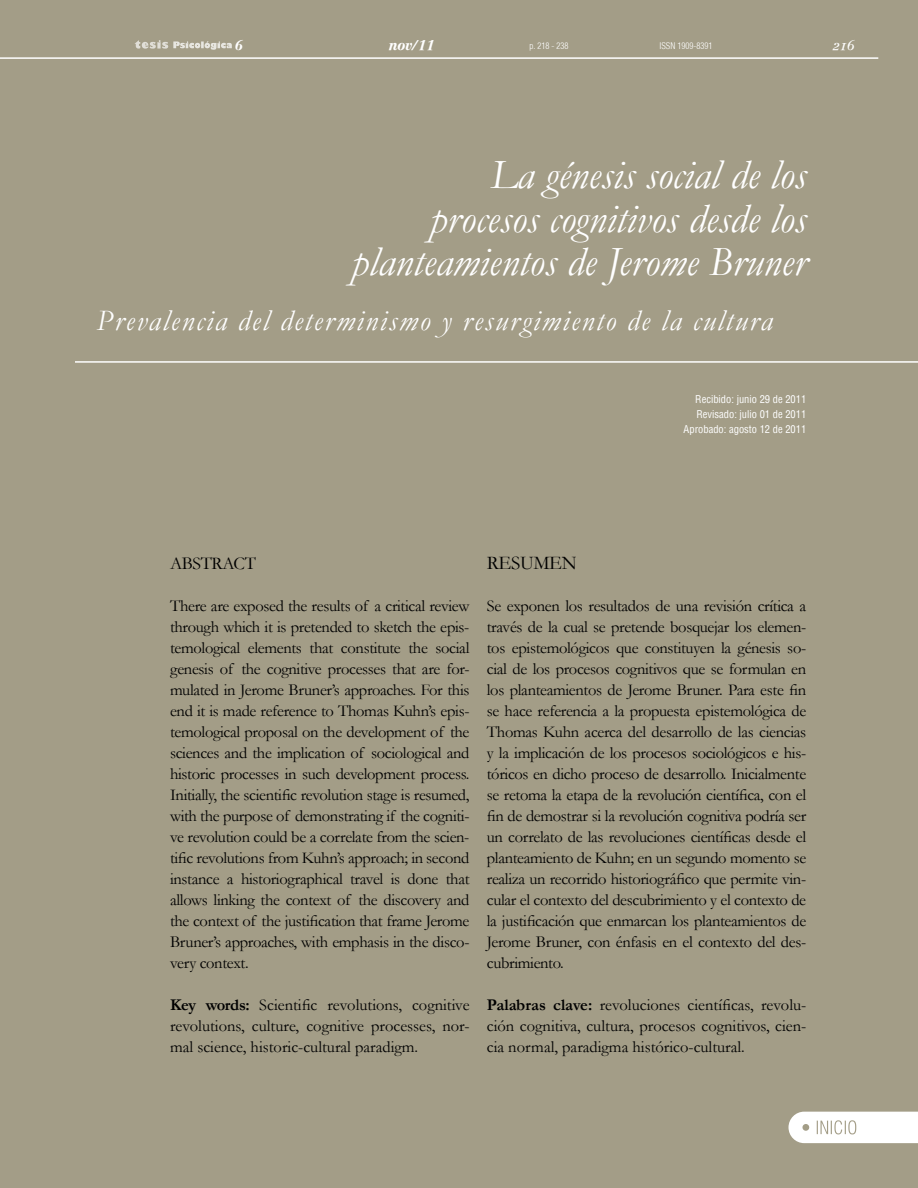
<style>
.page{position:relative;width:918px;height:1188px;background:#a39d87}
.page>*{position:absolute;margin:0;border:0;box-sizing:border-box;transform-origin:0 0}
.t1{font:italic 42px/43.5px "Garamond";color:#fff;text-align:right}
.t2{font:italic 30px "Garamond";letter-spacing:.06em;color:#fff}
.t3{font:19.5px "Garamond";letter-spacing:-.02em;color:#000}
.t4{font:18px "Garamond";letter-spacing:-.02em;color:#000}
.t5{font:16.5px/21px "Garamond";letter-spacing:-.005em;color:#000;text-align:justify}
.t6{font:13.5px "Century Reprise Black SSK Italic";color:#fff}
.t7{font:13.5px "Century Reprise OSSSK Italic";color:#fff}
.t8{font:condensed 10.5px/15px "Helvetica";color:#fff;text-align:right}
.t9{font:300 condensed 9px "Helvetica";color:#fff}
.s1{font-style:inherit}
.s2{font-weight:700}
</style>
<div class="page">
<hr style="left:0;top:57px;width:878px;height:2px;background:#fff">
<svg style="left:135px;top:40px;width:97px;height:10px"></svg>
<hr style="left:75px;top:361px;width:843px;height:2px;background:#fff">
<svg style="left:789px;top:1112px;width:129px;height:31px;background:#f8f7f6"></svg>
<p class="t6" style="left:235px;top:37px;width:10px">6</p>
<p class="t6" style="left:389px;top:37px;width:47px">nov<span class="s1">/11</span></p>
<p class="t9" style="left:659px;top:40px;width:54px">ISSN 1909-8391</p>
<p class="t7" style="left:832px;top:37px;width:25px">216</p>
<p class="t9" style="left:530px;top:40px;width:40px">p. 218 - 238</p>
<h1 class="t1" style="left:352px;top:153px;width:456px">La génesis social de los<br>procesos cognitivos desde los planteamientos de Jerome Bruner</h1>
<h2 class="t2" style="left:97px;top:303px;width:677px">Prevalencia del determinismo y resurgimiento de la cultura</h2>
<p class="t8" style="left:684px;top:392px;width:124px">Recibido: junio 29 de 2011<br>Revisado: julio 01 de 2011<br>Aprobado: agosto 12 de 2011</p>
<p class="t4" style="left:170px;top:551px;width:87px">ABSTRACT</p>
<p class="t5" style="left:170px;top:595px;width:301px">There are exposed the results of a critical review through which it is pretended to sketch the epis&shy;temological elements that constitute the social genesis of the cognitive processes that are for&shy;mulated in Jerome Bruner’s approaches. For this end it is made reference to Thomas Kuhn’s epis&shy;temological proposal on the development of the sciences and the implication of sociological and historic processes in such development process.<br>Initially, the scientific revolution stage is resumed, with the purpose of demonstrating if the cogniti&shy;ve revolution could be a correlate from the scien&shy;tific revolutions from Kuhn’s approach; in second instance a historiographical travel is done that allows linking the context of the discovery and the context of the justification that frame Jerome Bruner’s approaches, with emphasis in the disco&shy;very context.</p>
<p class="t5" style="left:170px;top:994px;width:301px"><span class="s2">Key words:</span> Scientific revolutions, cognitive revolutions, culture, cognitive processes, nor&shy;mal science, historic-cultural paradigm.</p>
<p class="t3" style="left:487px;top:550px;width:91px">RESUMEN</p>
<p class="t5" style="left:487px;top:595px;width:321px">Se exponen los resultados de una revisión crítica a través de la cual se pretende bosquejar los elemen&shy;tos epistemológicos que constituyen la génesis so&shy;cial de los procesos cognitivos que se formulan en los planteamientos de Jerome Bruner. Para este fin se hace referencia a la propuesta epistemológica de Thomas Kuhn acerca del desarrollo de las ciencias y la implicación de los procesos sociológicos e his&shy;tóricos en dicho proceso de desarrollo. Inicialmente se retoma la etapa de la revolución científica, con el fin de demostrar si la revolución cognitiva podría ser un correlato de las revoluciones científicas desde el planteamiento de Kuhn; en un segundo momento se realiza un recorrido historiográfico que permite vin&shy;cular el contexto del descubrimiento y el contexto de la justificación que enmarcan los planteamientos de Jerome Bruner, con énfasis en el contexto del des&shy;cubrimiento.</p>
<p class="t5" style="left:487px;top:994px;width:321px"><span class="s2">Palabras clave:</span> revoluciones científicas, revolu&shy;ción cognitiva, cultura, procesos cognitivos, cien&shy;cia normal, paradigma histórico-cultural.</p>
</div>
